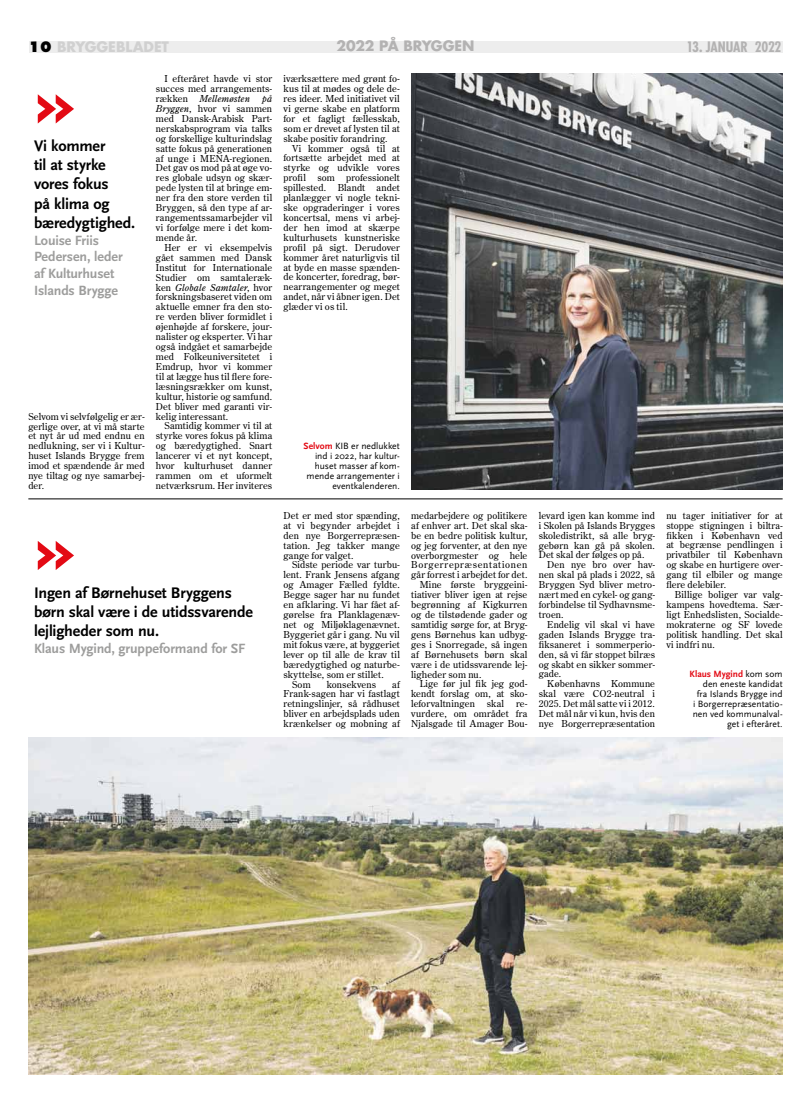
<style>
.page{position:relative;width:811px;height:1120px;background:#fff}
.page>*{position:absolute;margin:0;border:0;box-sizing:border-box;transform-origin:0 0}
.t1{font:700 75px "Scala Sans";color:#e30a14}
.t2{font:700 16px/19.2px "Scala Sans";letter-spacing:-.01em;color:#000}
.t3{font:700 14px/16.8px "Scala Sans";letter-spacing:-.01em;color:#9d9d9c}
.t4{font:700 14px "Futura";letter-spacing:-.005em;color:#d0d0d0}
.t5{font:700 condensed 14px "Futura";letter-spacing:-.02em;color:#b3b2b2}
.t6{font:700 14px "Futura";letter-spacing:-.015em;color:#b3b2b2}
.t7{font:9.5px/9.9px "Century Old Style Std";letter-spacing:.01em;color:#000;text-align:justify}
.t8{font:9.5px/9.9px "Scala Sans";letter-spacing:.005em;color:#000;text-align:right}
.t9{font:9.5px "Century Old Style Std";letter-spacing:.03em;color:#000}
.t10{font:9.5px "Century Old Style Std";letter-spacing:.075em;color:#000}
.s1{font-weight:800;color:#000}
.s2{font-style:italic}
.s3{font-weight:700;color:#e30a14}
</style>
<div class="page">
<div style="left:29px;top:41px;width:753px;height:11px;background:#ededed"></div>
<img style="left:411px;top:73px;width:371px;height:416px">
<img style="left:28px;top:737px;width:754px;height:337px">
<hr style="left:28px;top:499px;width:754px;height:1px;background:#000">
<h3 class="t6" style="left:336px;top:36px;width:88px">2022 PÅ BRYGGEN</h3>
<h3 class="t4" style="left:28px;top:38px;width:142px"><span class="s1">10</span> BRYGGEBLADET</h3>
<h3 class="t5" style="left:686px;top:38px;width:96px">13. JANUAR 2022</h3>
<h1 class="t1" style="left:34px;top:61px;width:43px">»</h1>
<h2 class="t2" style="left:34px;top:137px;width:103px">Vi kommer<br>til at styrke vores fokus<br>på klima og bæredygtighed.</h2>
<h3 class="t3" style="left:34px;top:232px;width:90px">Louise Friis<br>Pedersen, leder af Kulturhuset<br>Islands Brygge</h3>
<p class="t7" style="left:28px;top:411px;width:118px">Selvom vi selvfølgelig er ær&shy;gerlige over, at vi må starte et nyt år ud med endnu en nedlukning, ser vi i Kultur&shy;huset Islands Brygge frem imod et spændende år med nye tiltag og nye samarbej&shy;der.</p>
<p class="t7" style="left:156px;top:74px;width:118px;text-indent:9px">I efteråret havde vi stor succes med arrangements&shy;rækken <span class="s2">Mellemøsten</span></p>
<p class="t7" style="left:156px;top:93px;width:118px;text-indent:106px"><span class="s2">på Bryggen</span>, hvor vi sammen med Dansk-Arabisk Part&shy;nerskabsprogram via talks og forskellige kulturindslag satte fokus på generationen af unge i MENA-regionen.<br>Det gav os mod på at øge vo&shy;res globale udsyn og skær&shy;pede lysten til at bringe em&shy;ner fra den store verden til Bryggen, så den type af ar&shy;rangementssamarbejder vil vi forfølge mere i det kom&shy;mende år.</p>
<p class="t7" style="left:156px;top:242px;width:118px;text-indent:9px">Her er vi eksempelvis gået sammen med Dansk Institut for Internationale Studier om samtaleræk&shy;ken <span class="s2">Globale Samtaler</span>, hvor forskningsbaseret viden om aktuelle emner fra den sto&shy;re verden bliver formidlet i øjenhøjde af forskere, jour&shy;nalister og eksperter. Vi har også indgået et samarbejde med Folkeuniversitetet i Emdrup, hvor vi kommer til at lægge hus til flere fore&shy;læsningsrækker om kunst, kultur, historie og samfund.<br>Det bliver med garanti vir&shy;kelig interessant.</p>
<p class="t7" style="left:156px;top:421px;width:118px;text-indent:9px">Samtidig kommer vi til at styrke vores fokus på klima og bæredygtighed. Snart lancerer vi et nyt koncept, hvor kulturhuset danner rammen om et uformelt netværksrum. Her inviteres</p>
<h1 class="t1" style="left:34px;top:508px;width:43px">»</h1>
<h2 class="t2" style="left:34px;top:583px;width:221px">I ngen af Børnehuset Bryggens børn skal være i de utidssvarende lejligheder som nu.</h2>
<h3 class="t3" style="left:34px;top:640px;width:213px">Klaus Mygind, gruppeformand for SF</h3>
<p class="t7" style="left:283px;top:74px;width:118px">iværksættere med grønt fo&shy;kus til at mødes og dele de&shy;res ideer. Med initiativet vil vi gerne skabe en platform for et fagligt fællesskab, som er drevet af lysten til at skabe positiv forandring.</p>
<p class="t7" style="left:283px;top:143px;width:118px;text-indent:9px">Vi kommer også til at fortsætte arbejdet med at styrke og udvikle vores profil som professionelt spillested. Blandt andet planlægger vi nogle tekni&shy;ske opgraderinger i vores koncertsal, mens vi arbej&shy;der hen imod at skærpe kulturhusets kunstneriske profil på sigt. Derudover kommer året naturligvis til at byde en masse spænden&shy;de koncerter, foredrag, bør&shy;nearrangementer og meget andet, når vi åbner igen. Det glæder vi os til.</p>
<p class="t8" style="left:304px;top:441px;width:98px"><span class="s3">Selvom</span> KIB er nedlukket ind i 2022, har kultur&shy;huset masser af kom&shy;mende arrangementer i eventkalenderen.</p>
<p class="t7" style="left:283px;top:510px;width:118px">Det er med stor spænding, at vi begynder arbejdet i den nye Borgerrepræsen&shy;tation. Jeg takker mange gange for valget.</p>
<p class="t7" style="left:292px;top:560px;width:109px">Sidste periode var turbu-</p>
<p class="t7" style="left:283px;top:570px;width:118px">lent. Frank Jensens afgang</p>
<p class="t7" style="left:283px;top:580px;width:118px">og Amager Fælled fyldte.</p>
<p class="t7" style="left:283px;top:590px;width:118px">Begge sager har nu fundet</p>
<p class="t9" style="left:283px;top:598px;width:118px">en afklaring. Vi har fået af-</p>
<p class="t7" style="left:283px;top:609px;width:118px">gørelse fra Planklagenæv-</p>
<p class="t7" style="left:283px;top:619px;width:118px">net og Miljøklagenævnet.</p>
<p class="t7" style="left:283px;top:629px;width:118px">Byggeriet går i gang. Nu vil</p>
<p class="t7" style="left:283px;top:639px;width:118px">mit fokus være, at byggeriet</p>
<p class="t7" style="left:283px;top:649px;width:118px">lever op til alle de krav til</p>
<p class="t7" style="left:283px;top:659px;width:118px">bæredygtighed og naturbe-</p>
<p class="t7" style="left:283px;top:669px;width:102px">skyttelse, som er stillet.</p>
<p class="t7" style="left:292px;top:679px;width:20px">Som</p>
<p class="t7" style="left:327px;top:679px;width:51px">konsekvens</p>
<p class="t7" style="left:283px;top:679px;width:118px;text-indent:109px">af Frank-sagen har vi fastlagt retningslinjer, så rådhuset bliver en arbejdsplads uden krænkelser og mobning af</p>
<p class="t7" style="left:411px;top:510px;width:118px">medarbejdere og politikere</p>
<p class="t7" style="left:411px;top:520px;width:118px">af enhver art. Det skal ska-</p>
<p class="t7" style="left:411px;top:530px;width:118px">be en bedre politisk kultur,</p>
<p class="t7" style="left:411px;top:540px;width:118px">og jeg forventer, at den nye</p>
<p class="t7" style="left:411px;top:550px;width:118px">overborgmester og hele</p>
<p class="t10" style="left:411px;top:559px;width:118px">Borgerrepræsentationen</p>
<p class="t7" style="left:411px;top:570px;width:118px">går forrest i arbejdet for det.</p>
<p class="t7" style="left:420px;top:580px;width:109px">Mine første bryggeini-</p>
<p class="t7" style="left:411px;top:589px;width:118px">tiativer bliver igen at rejse</p>
<p class="t7" style="left:411px;top:599px;width:118px">begrønning af Kigkurren</p>
<p class="t7" style="left:411px;top:609px;width:118px">og de tilstødende gader og</p>
<p class="t7" style="left:411px;top:619px;width:118px">samtidig sørge for, at Bryg-</p>
<p class="t7" style="left:411px;top:629px;width:118px">gens Børnehus kan udbyg-</p>
<p class="t7" style="left:411px;top:639px;width:118px">ges i Snorregade, så ingen</p>
<p class="t7" style="left:411px;top:649px;width:118px">af Børnehusets børn skal</p>
<p class="t7" style="left:411px;top:659px;width:118px">være i de utidssvarende lej-</p>
<p class="t7" style="left:411px;top:669px;width:72px">ligheder som nu.</p>
<p class="t7" style="left:420px;top:679px;width:109px">Lige før jul fik jeg god-</p>
<p class="t7" style="left:411px;top:689px;width:118px">kendt forslag om, at sko-</p>
<p class="t7" style="left:411px;top:699px;width:65px">leforvaltningen</p>
<p class="t7" style="left:487px;top:699px;width:19px">skal</p>
<p class="t7" style="left:411px;top:699px;width:118px;text-indent:105px">re&shy;vurdere, om området fra Njalsgade til Amager Bou-</p>
<p class="t7" style="left:539px;top:510px;width:118px">levard igen kan komme ind i Skolen på Islands Brygges skoledistrikt, så alle bryg&shy;gebørn kan gå på skolen.<br>Det skal der følges op på.</p>
<p class="t7" style="left:539px;top:560px;width:118px;text-indent:9px">Den nye bro over hav&shy;nen skal på plads i 2022, så Bryggen Syd bliver metro&shy;nært med en cykel- og gang&shy;forbindelse til Sydhavnsme&shy;troen.</p>
<p class="t7" style="left:539px;top:619px;width:118px;text-indent:9px">Endelig vil skal vi have gaden Islands Brygge tra&shy;fiksaneret i sommerperio&shy;den, så vi får stoppet bilræs og skabt en sikker sommer&shy;gade.</p>
<p class="t7" style="left:539px;top:679px;width:118px;text-indent:9px">Københavns Kommune skal være CO2-neutral i 2025. Det mål satte vi i 2012.<br>Det mål når vi kun, hvis den nye Borgerrepræsentation</p>
<p class="t7" style="left:666px;top:510px;width:118px">nu tager initiativer for at stoppe stigningen i biltra&shy;fikken i København ved at begrænse pendlingen i privatbiler til København og skabe en hurtigere over&shy;gang til elbiler og mange flere delebiler.</p>
<p class="t7" style="left:666px;top:589px;width:118px;text-indent:9px">Billige boliger var valg&shy;kampens hovedtema. Sær&shy;ligt Enhedslisten, Socialde&shy;mokraterne og SF lovede politisk handling. Det skal vi indfri nu.</p>
<p class="t8" style="left:689px;top:669px;width:95px"><span class="s3">Klaus Mygind</span> kom som den eneste kandidat<br>fra Islands Brygge ind<br>i Borgerrepræsentatio&shy;nen ved kommunalval&shy;get i efteråret.</p>
</div>
